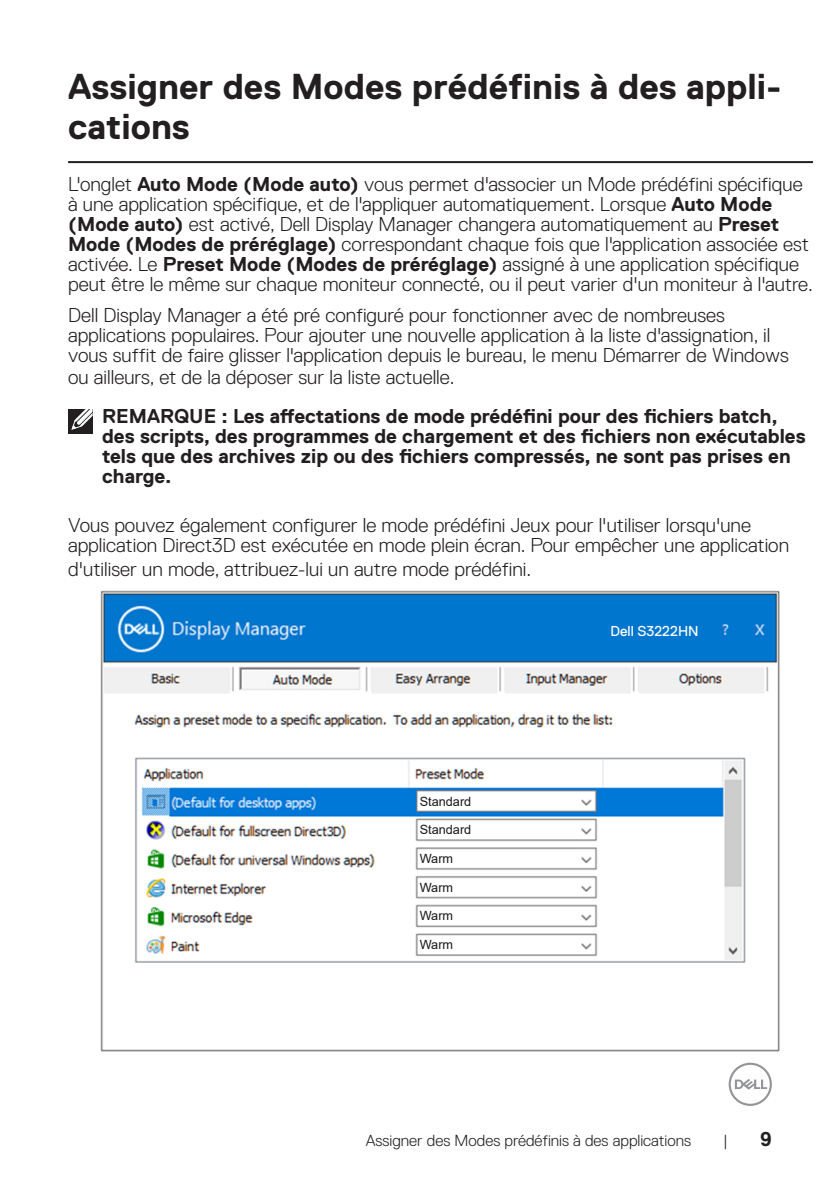
<style>
.page{position:relative;width:840px;height:1191px;background:#fff}
.page>*{position:absolute;margin:0;border:0;box-sizing:border-box;transform-origin:0 0}
.Head_1{font:700 36px/40px "Dell Replica";color:#231f20}
.Paragraph{font:300 20px/20px "Dell Replica";color:#231f20}
.Note{font:700 20px/20px "Dell Replica";color:#231f20}
.t1{font:300 16px "Dell Replica";color:#231f20}
.t2{font:14.4px "Dell Replica";color:#fff}
.t3{font:12.6px "Arial";color:#171717}
.s1{font-weight:700}
</style>
<div class="page">
<svg style="left:728px;top:1062px;width:43px;height:44px"></svg>
<hr style="left:68px;top:161px;width:744px;height:2px;background:#231f20">
<img style="left:100px;top:591px;width:680px;height:461px">
<div style="left:600px;top:620px;width:109px;height:24px;background:#0076ce"></div>
<div style="left:418px;top:822px;width:58px;height:16px;background:#fff"></div>
<div style="left:418px;top:850px;width:44px;height:16px;background:#fff"></div>
<div style="left:418px;top:879px;width:44px;height:16px;background:#fff"></div>
<div style="left:418px;top:908px;width:44px;height:16px;background:#fff"></div>
<div style="left:418px;top:936px;width:44px;height:16px;background:#fff"></div>
<div style="left:418px;top:793px;width:58px;height:16px;background:#fff"></div>
<div style="left:68px;top:409px;width:24px;height:24px;background:#231f20"></div>
<svg style="left:71px;top:409px;width:22px;height:22px"></svg>
<p class="Head_1" style="left:68px;top:66px;width:714px">Assigner des Modes prédéfinis à des appli&shy;cations</p>
<p class="Paragraph" style="left:68px;top:174px;width:745px">L'onglet <span class="s1">Auto Mode (Mode auto)</span> vous permet d'associer un Mode prédéfini spécifique à une application spécifique, et de l'appliquer automatiquement. Lorsque <span class="s1">Auto Mode (Mode auto)</span> est activé, Dell Display Manager changera automatiquement au <span class="s1">Preset Mode (Modes de préréglage)</span> correspondant chaque fois que l'application associée est activée. Le <span class="s1">Preset Mode (Modes de préréglage)</span> assigné à une application spécifique peut être le même sur chaque moniteur connecté, ou il peut varier d'un moniteur à l'autre.</p>
<p class="Paragraph" style="left:68px;top:305px;width:721px">Dell Display Manager a été pré configuré pour fonctionner avec de nombreuses applications populaires. Pour ajouter une nouvelle application à la liste d'assignation, il vous suffit de faire glisser l'application depuis le bureau, le menu Démarrer de Windows</p>
<p class="Paragraph" style="left:68px;top:367px;width:387px">ou ailleurs, et de la déposer sur la liste actuelle.</p>
<p class="Note" style="left:102px;top:406px;width:704px">REMARQUE : Les affectations de mode prédéfini pour des fichiers batch, des scripts, des programmes de chargement et des fichiers non exécutables tels que des archives zip ou des fichiers compressés, ne sont pas prises en charge.</p>
<p class="Paragraph" style="left:68px;top:515px;width:722px">Vous pouvez également configurer le mode prédéfini Jeux pour l'utiliser lorsqu'une application Direct3D est exécutée en mode plein écran. Pour empêcher une application</p>
<p class="Paragraph" style="left:68px;top:559px;width:464px">d'utiliser un mode, attribuez-lui un autre mode prédéfini.</p>
<p class="t3" style="left:419px;top:792px;width:53px">Standard</p>
<p class="t3" style="left:419px;top:821px;width:53px">Standard</p>
<p class="t3" style="left:419px;top:850px;width:35px">Warm</p>
<p class="t3" style="left:419px;top:878px;width:35px">Warm</p>
<p class="t3" style="left:419px;top:907px;width:35px">Warm</p>
<p class="t3" style="left:419px;top:936px;width:35px">Warm</p>
<p class="t2" style="left:610px;top:623px;width:90px">Dell S3222HN</p>
<p class="t1" style="left:365px;top:1131px;width:327px">Assigner des Modes prédéfinis à des applications</p>
<p class="t1" style="left:722px;top:1131px;width:6px">|</p>
<p class="Note" style="left:759px;top:1128px;width:13px">9</p>
</div>
